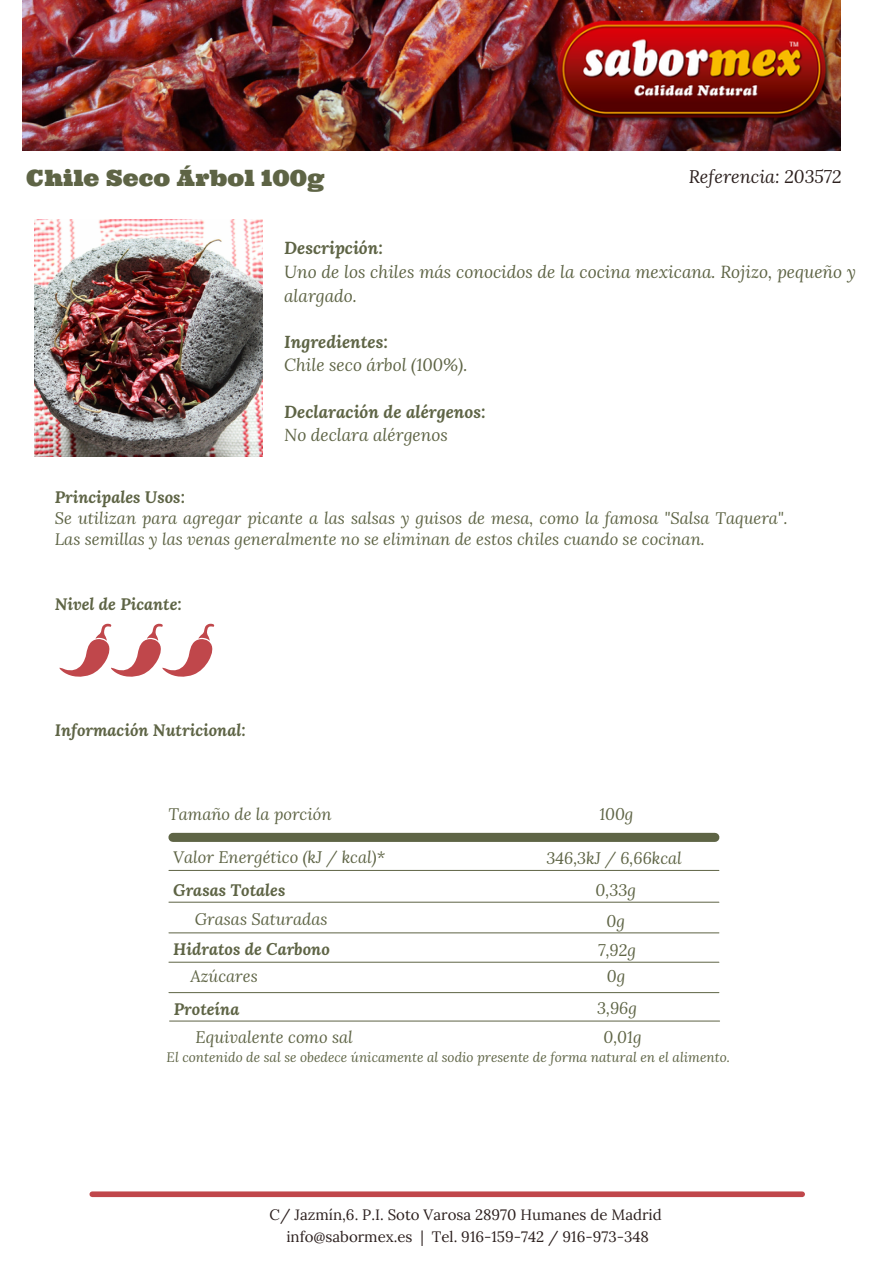
<style>
.page{position:relative;width:894px;height:1264px;background:#fff}
.page>*{position:absolute;margin:0;border:0;box-sizing:border-box;transform-origin:0 0}
.t1{font:22.5px "Ultra";color:#5e6445}
.t2{font:italic 18px "Lora";color:#2c201e}
.t3{font:italic 17.25px/23.7px "Lora";color:#5e6445}
.t4{font:italic 700 17.25px "Lora";color:#5e6445}
.t5{font:italic 16.5px/21.5px "Lora";color:#5e6445}
.t6{font:italic 700 16.5px "Lora";color:#5e6445}
.t7{font:15px "Lora";color:#2c201e}
.t8{font:italic 13.5px "Lora";color:#5e6445}
</style>
<div class="page">
<div style="left:92px;top:1191px;width:710px;height:5px;background:#c0474b"></div>
<img style="left:23px;top:0;width:817px;height:150px">
<img style="left:557px;top:20px;width:274px;height:104px">
<svg style="left:59px;top:623px;width:155px;height:53px"></svg>
<div style="left:173px;top:832px;width:541px;height:9px;background:#5e6445"></div>
<hr style="left:169px;top:869px;width:549px;height:2px;background:#5e6445">
<hr style="left:169px;top:1020px;width:550px;height:1px;background:#5e6445">
<hr style="left:169px;top:961px;width:549px;height:1px;background:#5e6445">
<hr style="left:169px;top:992px;width:549px;height:1px;background:#5e6445">
<hr style="left:169px;top:901px;width:549px;height:1px;background:#5e6445">
<hr style="left:169px;top:932px;width:549px;height:1px;background:#5e6445">
<img style="left:35px;top:220px;width:227px;height:236px">
<p class="t1" style="left:26px;top:163px;width:300px">Chile Seco Árbol 100g</p>
<p class="t2" style="left:688px;top:164px;width:154px">Referencia: 203572</p>
<p class="t4" style="left:284px;top:236px;width:100px">Descripción:</p>
<p class="t3" style="left:284px;top:259px;width:573px">Uno de los chiles más conocidos de la cocina mexicana. Rojizo, pequeño y alargado.</p>
<p class="t4" style="left:284px;top:330px;width:105px">Ingredientes:</p>
<p class="t3" style="left:284px;top:353px;width:185px">Chile seco árbol (100%).</p>
<p class="t4" style="left:284px;top:400px;width:203px">Declaración de alérgenos:</p>
<p class="t3" style="left:284px;top:423px;width:165px">No declara alérgenos</p>
<p class="t6" style="left:55px;top:485px;width:132px">Principales Usos:</p>
<p class="t5" style="left:55px;top:507px;width:734px">Se utilizan para agregar picante a las salsas y guisos de mesa, como la famosa "Salsa Taquera".<br>Las semillas y las venas generalmente no se eliminan de estos chiles cuando se cocinan.</p>
<p class="t6" style="left:55px;top:592px;width:129px">Nivel de Picante:</p>
<p class="t6" style="left:55px;top:719px;width:192px">Información Nutricional:</p>
<p class="t5" style="left:168px;top:802px;width:164px">Tamaño de la porción</p>
<p class="t5" style="left:599px;top:802px;width:36px">100g</p>
<p class="t5" style="left:173px;top:845px;width:213px">Valor Energético (kJ / kcal)*</p>
<p class="t5" style="left:546px;top:846px;width:137px">346,3kJ / 6,66kcal</p>
<p class="t6" style="left:173px;top:878px;width:114px">Grasas Totales</p>
<p class="t5" style="left:195px;top:908px;width:134px">Grasas Saturadas</p>
<p class="t6" style="left:173px;top:937px;width:158px">Hidratos de Carbono</p>
<p class="t5" style="left:190px;top:964px;width:69px">Azúcares</p>
<p class="t6" style="left:174px;top:997px;width:67px">Proteína</p>
<p class="t5" style="left:595px;top:878px;width:42px">0,33g</p>
<p class="t5" style="left:606px;top:909px;width:20px">0g</p>
<p class="t5" style="left:598px;top:938px;width:39px">7,92g</p>
<p class="t5" style="left:606px;top:964px;width:20px">0g</p>
<p class="t5" style="left:597px;top:997px;width:41px">3,96g</p>
<p class="t5" style="left:195px;top:1026px;width:159px">Equivalente como sal</p>
<p class="t5" style="left:603px;top:1026px;width:40px">0,01g</p>
<p class="t8" style="left:167px;top:1047px;width:564px">El contenido de sal se obedece únicamente al sodio presente de forma natural en el alimento.</p>
<p class="t7" style="left:269px;top:1205px;width:393px">C/ Jazmín,6. P.I. Soto Varosa 28970 Humanes de Madrid</p>
<p class="t7" style="left:286px;top:1226px;width:364px">info@sabormex.es | Tel. 916-159-742 / 916-973-348</p>
</div>
